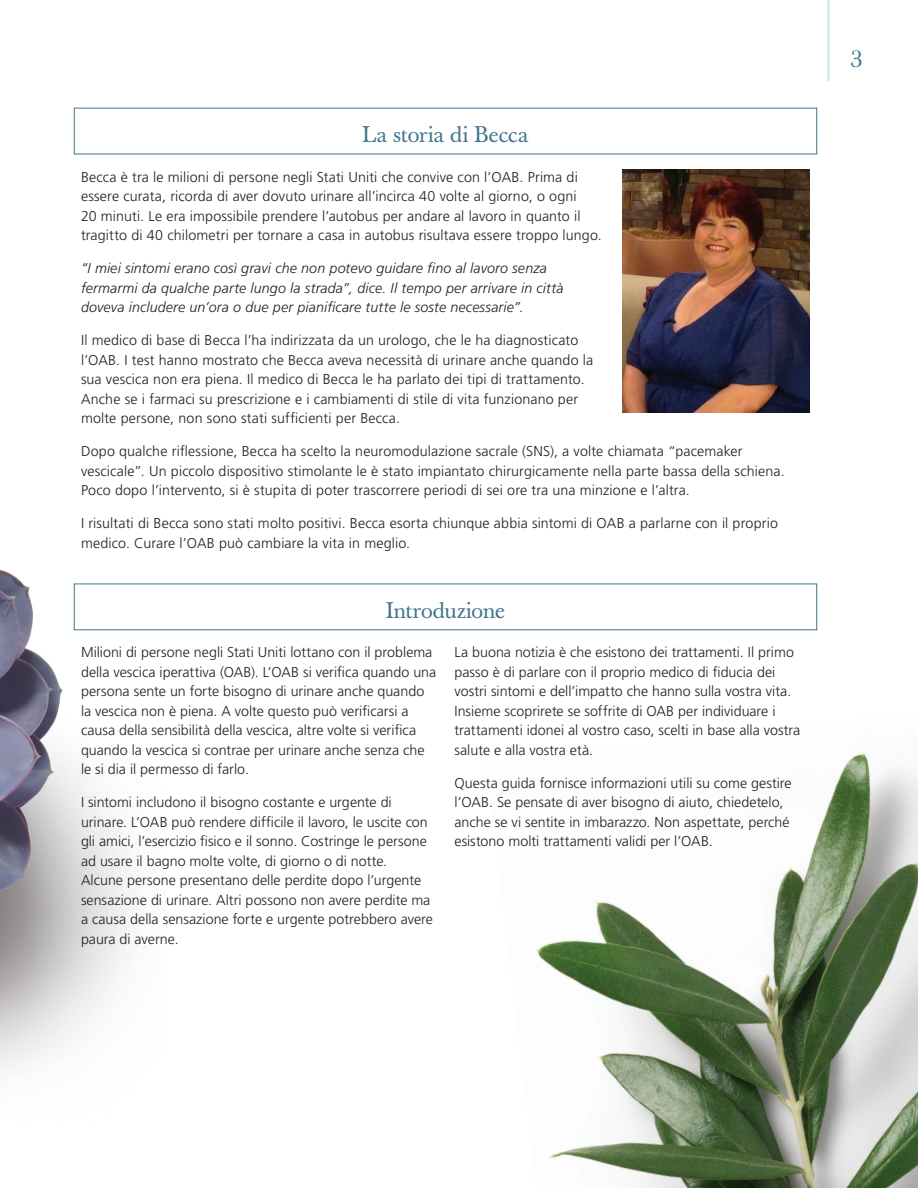
<style>
.page{position:relative;width:918px;height:1188px;background:#fff}
.page>*{position:absolute;margin:0;border:0;box-sizing:border-box;transform-origin:0 0}
.t1{font:24px "Baskerville BE";color:#3f748e}
.SubHead{font:22.5px "Baskerville";letter-spacing:.005em;color:#3f748e}
.Body_Copy{font:300 14.25px/19.5px "Frutiger LT Pro";letter-spacing:.005em;color:#231f20}
.Body_Copy-2{font:italic 300 14.25px/19.5px "Frutiger LT Pro";letter-spacing:.01em;color:#231f20}
</style>
<div class="page">
<img style="left:0;top:570px;width:166px;height:502px">
<img style="left:623px;top:170px;width:187px;height:242px">
<img style="left:535px;top:753px;width:383px;height:435px">
<hr style="left:827px;top:0;width:3px;height:81px;background:#c8e8ec">
<div style="left:74px;top:584px;width:743px;height:46px;border:1px solid #3f748e"></div>
<p class="SubHead" style="left:363px;top:121px;width:167px">La storia di Becca</p>
<p class="Body_Copy" style="left:81px;top:167px;width:522px">Becca è tra le milioni di persone negli Stati Uniti che convive con l’OAB. Prima di essere curata, ricorda di aver dovuto urinare all’incirca 40 volte al giorno, o ogni<br>20 minuti. Le era impossibile prendere l’autobus per andare al lavoro in quanto il tragitto di 40 chilometri per tornare a casa in autobus risultava essere troppo lungo.</p>
<p class="Body_Copy-2" style="left:81px;top:259px;width:484px">“I miei sintomi erano così gravi che non potevo guidare fino al lavoro senza fermarmi da qualche parte lungo la strada”, dice. Il tempo per arrivare in città doveva includere un’ora o due per pianificare tutte le soste necessarie”.</p>
<p class="Body_Copy" style="left:81px;top:331px;width:514px">Il medico di base di Becca l’ha indirizzata da un urologo, che le ha diagnosticato l’OAB. I test hanno mostrato che Becca aveva necessità di urinare anche quando la sua vescica non era piena. Il medico di Becca le ha parlato dei tipi di trattamento.<br>Anche se i farmaci su prescrizione e i cambiamenti di stile di vita funzionano per molte persone, non sono stati sufficienti per Becca.</p>
<p class="Body_Copy" style="left:81px;top:442px;width:705px">Dopo qualche riflessione, Becca ha scelto la neuromodulazione sacrale (SNS), a volte chiamata “pacemaker vescicale”. Un piccolo dispositivo stimolante le è stato impiantato chirurgicamente nella parte bassa della schiena.<br>Poco dopo l’intervento, si è stupita di poter trascorrere periodi di sei ore tra una minzione e l’altra.</p>
<p class="Body_Copy" style="left:81px;top:514px;width:698px">I risultati di Becca sono stati molto positivi. Becca esorta chiunque abbia sintomi di OAB a parlarne con il proprio medico. Curare l’OAB può cambiare la vita in meglio.</p>
<p class="SubHead" style="left:386px;top:597px;width:120px">Introduzione</p>
<p class="Body_Copy" style="left:81px;top:643px;width:357px">Milioni di persone negli Stati Uniti lottano con il problema della vescica iperattiva (OAB). L’OAB si verifica quando una persona sente un forte bisogno di urinare anche quando la vescica non è piena. A volte questo può verificarsi a causa della sensibilità della vescica, altre volte si verifica quando la vescica si contrae per urinare anche senza che le si dia il permesso di farlo.</p>
<p class="Body_Copy" style="left:81px;top:793px;width:353px">I sintomi includono il bisogno costante e urgente di urinare. L’OAB può rendere difficile il lavoro, le uscite con gli amici, l’esercizio fisico e il sonno. Costringe le persone ad usare il bagno molte volte, di giorno o di notte.<br>Alcune persone presentano delle perdite dopo l’urgente sensazione di urinare. Altri possono non avere perdite ma a causa della sensazione forte e urgente potrebbero avere paura di averne.</p>
<p class="Body_Copy" style="left:455px;top:643px;width:347px">La buona notizia è che esistono dei trattamenti. Il primo passo è di parlare con il proprio medico di fiducia dei vostri sintomi e dell’impatto che hanno sulla vostra vita.<br>Insieme scoprirete se soffrite di OAB per individuare i trattamenti idonei al vostro caso, scelti in base alla vostra salute e alla vostra età.</p>
<p class="Body_Copy" style="left:455px;top:773px;width:339px">Questa guida fornisce informazioni utili su come gestire l’OAB. Se pensate di aver bisogno di aiuto, chiedetelo, anche se vi sentite in imbarazzo. Non aspettate, perché esistono molti trattamenti validi per l’OAB.</p>
<p class="t1" style="left:850px;top:45px;width:14px">3</p>
</div>
